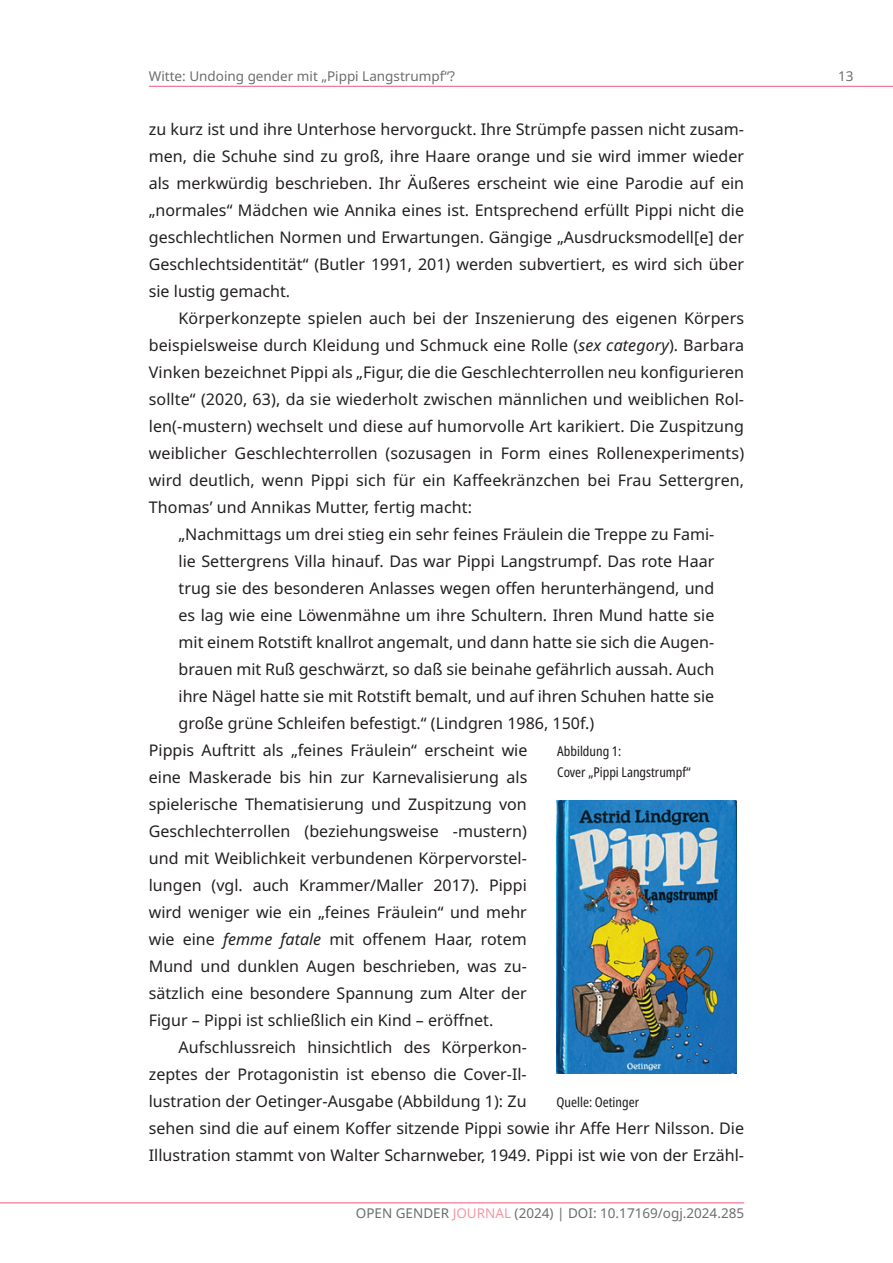
<style>
.page{position:relative;width:893px;height:1263px;background:#fff}
.page>*{position:absolute;margin:0;border:0;box-sizing:border-box;transform-origin:0 0}
.Body{font:16.05px/27px "Noto Sans";color:#231f20;text-align:justify}
.Body_no_indent{font:16.05px/27px "Noto Sans";color:#231f20;text-align:justify}
.t1{font:13.5px "Noto Sans";color:#6c6d70}
.t2{font:13.5px/21px "Noto Sans Display Condensed";color:#231f20}
.s1{font-style:italic}
.s2{color:#f597a4}
</style>
<div class="page">
<hr style="left:149px;top:86px;width:744px;height:1px;background:#f16c87">
<hr style="left:0;top:1202px;width:744px;height:1px;background:#f16c87">
<img style="left:557px;top:801px;width:179px;height:273px">
<p class="t1" style="left:149px;top:69px;width:308px">Witte: Undoing gender mit „Pippi Langstrumpf“?</p>
<p class="Body_no_indent" style="left:149px;top:116px;width:597px">zu kurz ist und ihre Unterhose hervorguckt. Ihre Strümpfe passen nicht zusam&shy;men, die Schuhe sind zu groß, ihre Haare orange und sie wird immer wieder als merkwürdig beschrieben. Ihr Äußeres erscheint wie eine Parodie auf ein „normales“ Mädchen wie Annika eines ist. Entsprechend erfüllt Pippi nicht die geschlechtlichen Normen und Erwartungen. Gängige „Ausdrucksmodell[e] der Geschlechtsidentität“ (Butler 1991, 201) werden subvertiert, es wird sich über sie lustig gemacht.</p>
<p class="Body" style="left:149px;top:305px;width:597px;text-indent:30px">Körperkonzepte spielen auch bei der Inszenierung des eigenen Körpers beispielsweise durch Kleidung und Schmuck eine Rolle (<span class="s1">sex category</span>). Barbara Vinken bezeichnet Pippi als „Figur, die die Geschlechterrollen neu konfigurieren sollte“ (2020, 63), da sie wiederholt zwischen männlichen und weiblichen Rol&shy;len(-mustern) wechselt und diese auf humorvolle Art karikiert. Die Zuspitzung weiblicher Geschlechterrollen (sozusagen in Form eines Rollenexperiments) wird deutlich, wenn Pippi sich für ein Kaffeekränzchen bei Frau Settergren, Thomas’ und Annikas Mutter, fertig macht:</p>
<p class="Body" style="left:179px;top:521px;width:537px">„Nachmittags um drei stieg ein sehr feines Fräulein die Treppe zu Fami&shy;lie Settergrens Villa hinauf. Das war Pippi Langstrumpf. Das rote Haar trug sie des besonderen Anlasses wegen offen herunterhängend, und es lag wie eine Löwenmähne um ihre Schultern. Ihren Mund hatte sie mit einem Rotstift knallrot angemalt, und dann hatte sie sich die Augen&shy;brauen mit Ruß geschwärzt, so daß sie beinahe gefährlich aussah. Auch ihre Nägel hatte sie mit Rotstift bemalt, und auf ihren Schuhen hatte sie große grüne Schleifen befestigt.“ (Lindgren 1986, 150f.)</p>
<p class="Body_no_indent" style="left:149px;top:737px;width:380px">Pippis Auftritt als „feines Fräulein“ erscheint wie eine Maskerade bis hin zur Karnevalisierung als spielerische Thematisierung und Zuspitzung von Geschlechterrollen (beziehungsweise -mustern) und mit Weiblichkeit verbundenen Körpervorstel&shy;lungen (vgl. auch Krammer/Maller 2017). Pippi wird weniger wie ein „feines Fräulein“ und mehr wie eine <span class="s1">femme fatale</span> mit offenem Haar, rotem Mund und dunklen Augen beschrieben, was zu&shy;sätzlich eine besondere Spannung zum Alter der Figur – Pippi ist schließlich ein Kind – eröffnet.</p>
<p class="Body" style="left:149px;top:1034px;width:597px;text-align:left;text-indent:30px">Aufschlussreich hinsichtlich des Körperkon-<br>zeptes der Protagonistin ist ebenso die Cover-Il-<br>lustration der Oetinger-Ausgabe (Abbildung 1): Zu<br>sehen sind die auf einem Koffer sitzende Pippi sowie ihr Affe Herr Nilsson. Die Illustration stammt von Walter Scharnweber, 1949. Pippi ist wie von der Erzähl-</p>
<p class="t2" style="left:557px;top:741px;width:135px">Abbildung 1:<br>Cover „Pippi Langstrumpf“</p>
<p class="t2" style="left:556px;top:1092px;width:84px">Quelle: Oetinger</p>
<p class="t1" style="left:356px;top:1206px;width:390px">OPEN GENDER <span class="s2">JOURNAL</span> (2024) | DOI: 10.17169/ogj.2024.285</p>
<p class="t1" style="left:838px;top:69px;width:17px">13</p>
</div>
